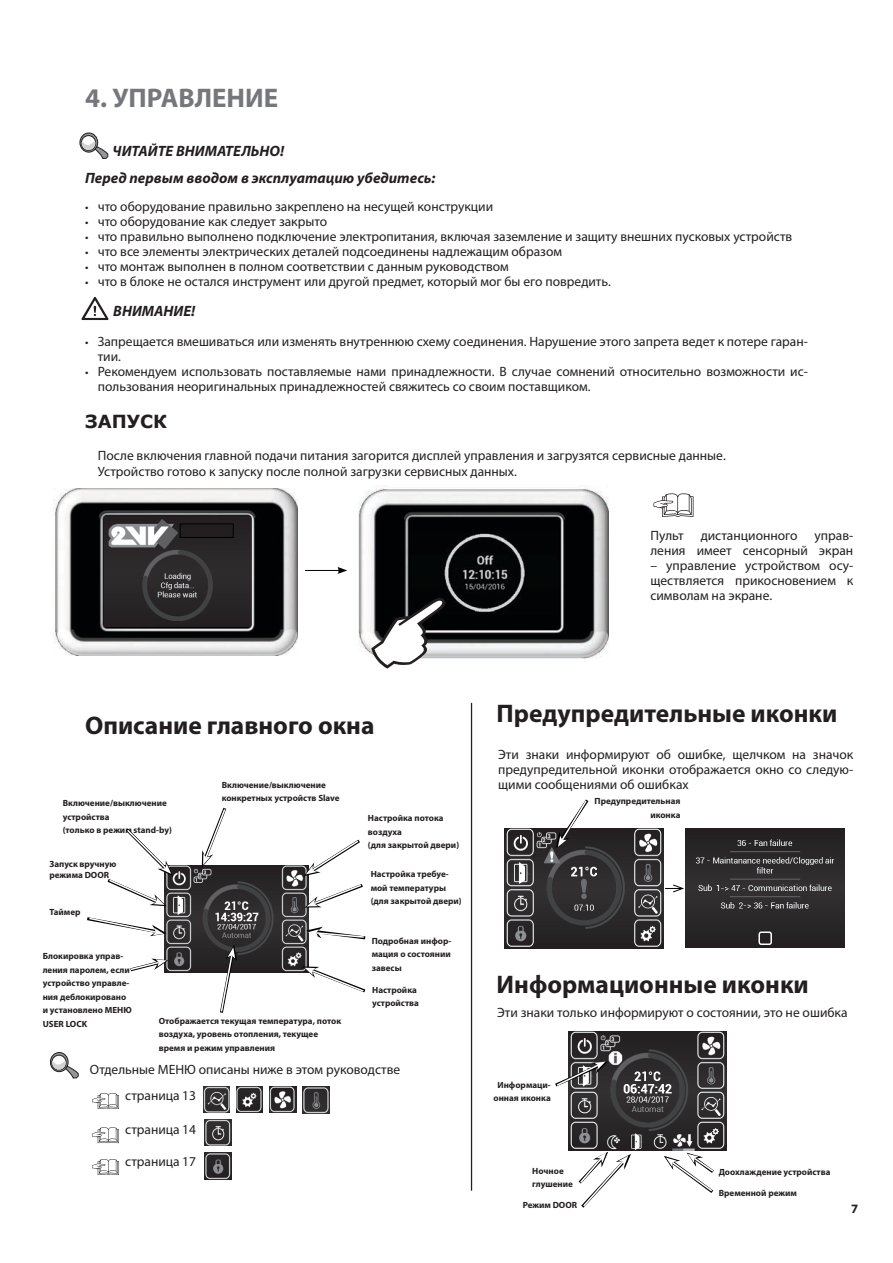
<style>
.page{position:relative;width:893px;height:1263px;background:#fff}
.page>*{position:absolute;margin:0;border:0;box-sizing:border-box;transform-origin:0 0}
.t1{font:700 27px "Myriad Pro";color:#75777a}
.t2{font:700 25.5px "Myriad Pro";color:#231f20}
.t3{font:700 18px "Verdana";color:#231f20}
.t4{font:italic 700 15px/27px "Myriad Pro";color:#231f20}
.t5{font:13.5px/15px "Myriad Pro";color:#231f20}
.t6{font:700 12.75px "Myriad Pro";color:#231f20}
.t7{font:700 9px/13.5px "Myriad Pro";color:#231f20}
.s1{font-size:12px}
</style>
<div class="page">
<svg style="left:81px;top:297px;width:27px;height:23px"></svg>
<svg style="left:80px;top:133px;width:18px;height:19px"></svg>
<div style="left:80px;top:133px;width:18px;height:19px;border:1px solid #231f20;border-radius:50%"></div>
<svg style="left:81px;top:136px;width:15px;height:14px"></svg>
<div style="left:81px;top:135px;width:15px;height:16px;border:1px solid #231f20;border-radius:50%"></div>
<svg style="left:82px;top:139px;width:26px;height:20px"></svg>
<img style="left:54px;top:488px;width:244px;height:167px">
<img style="left:104px;top:516px;width:147px;height:111px">
<div style="left:180px;top:524px;width:53px;height:13px;background:#231f20"></div>
<div style="left:180px;top:523px;width:54px;height:15px;border:1px solid #000"></div>
<img style="left:358px;top:485px;width:251px;height:174px">
<svg style="left:371px;top:598px;width:75px;height:71px"></svg>
<svg style="left:653px;top:493px;width:40px;height:24px"></svg>
<svg style="left:92px;top:1093px;width:27px;height:16px"></svg>
<svg style="left:92px;top:1127px;width:27px;height:16px"></svg>
<svg style="left:92px;top:1159px;width:27px;height:16px"></svg>
<hr style="left:305px;top:570px;width:35px;height:1px;background:#000">
<svg style="left:338px;top:567px;width:9px;height:7px"></svg>
<img style="left:165px;top:865px;width:143px;height:108px">
<img style="left:203px;top:1086px;width:27px;height:26px">
<img style="left:205px;top:1119px;width:26px;height:26px">
<img style="left:205px;top:1152px;width:26px;height:27px">
<img style="left:236px;top:1086px;width:27px;height:26px">
<img style="left:269px;top:1086px;width:27px;height:26px">
<img style="left:302px;top:1086px;width:28px;height:27px">
<svg style="left:107px;top:828px;width:66px;height:78px"></svg>
<svg style="left:87px;top:915px;width:80px;height:21px"></svg>
<svg style="left:218px;top:944px;width:19px;height:69px"></svg>
<svg style="left:578px;top:1152px;width:53px;height:56px"></svg>
<svg style="left:664px;top:1153px;width:50px;height:40px"></svg>
<svg style="left:202px;top:807px;width:27px;height:60px"></svg>
<svg style="left:304px;top:839px;width:59px;height:69px"></svg>
<svg style="left:306px;top:927px;width:60px;height:14px"></svg>
<svg style="left:130px;top:958px;width:38px;height:15px"></svg>
<svg style="left:302px;top:966px;width:64px;height:27px"></svg>
<img style="left:568px;top:1071px;width:159px;height:80px">
<hr style="left:471px;top:703px;width:1px;height:488px;background:#231f20">
<img style="left:568px;top:1031px;width:159px;height:40px">
<svg style="left:555px;top:1062px;width:53px;height:27px"></svg>
<img style="left:504px;top:828px;width:160px;height:120px">
<img style="left:686px;top:828px;width:159px;height:120px">
<svg style="left:556px;top:799px;width:35px;height:49px"></svg>
<svg style="left:665px;top:884px;width:19px;height:9px"></svg>
<svg style="left:50px;top:1052px;width:18px;height:20px"></svg>
<div style="left:50px;top:1052px;width:18px;height:20px;border:1px solid #231f20;border-radius:50%"></div>
<div style="left:51px;top:1055px;width:15px;height:15px;border:1px solid #231f20;border-radius:50%"></div>
<svg style="left:52px;top:1058px;width:27px;height:20px"></svg>
<h1 class="t1" style="left:85px;top:81px;width:195px">4. УПРАВЛЕНИЕ</h1>
<p class="t4" style="left:85px;top:137px;width:352px;text-indent:28px">ЧИТАЙТЕ ВНИМАТЕЛЬНО!<br>Перед первым вводом в эксплуатацию убедитесь:</p>
<p class="t5" style="left:85px;top:199px;width:410px"><span class="s1">•</span> что оборудование правильно закреплено на несущей конструкции</p>
<p class="t5" style="left:85px;top:214px;width:244px"><span class="s1">•</span> что оборудование как следует закрыто</p>
<p class="t5" style="left:85px;top:229px;width:709px"><span class="s1">•</span> что правильно выполнено подключение электропитания, включая заземление и защиту внешних пусковых устройств</p>
<p class="t5" style="left:85px;top:244px;width:479px"><span class="s1">•</span> что все элементы электрических деталей подсоединены надлежащим образом</p>
<p class="t5" style="left:85px;top:259px;width:425px"><span class="s1">•</span> что монтаж выполнен в полном соответствии с данным руководством</p>
<p class="t5" style="left:85px;top:274px;width:527px"><span class="s1">•</span> что в блоке не остался инструмент или другой предмет, который мог бы его повредить.</p>
<p class="t4" style="left:113px;top:297px;width:83px">ВНИМАНИЕ!</p>
<p class="t5" style="left:98px;top:334px;width:712px;text-indent:-13px"><span class="s1">•</span> Запрещается вмешиваться или изменять внутреннюю схему соединения. Нарушение этого запрета ведет к потере гаран&shy;тии.</p>
<p class="t5" style="left:98px;top:364px;width:712px;text-indent:-13px"><span class="s1">•</span> Рекомендуем использовать поставляемые нами принадлежности. В случае сомнений относительно возможности ис&shy;пользования неоригинальных принадлежностей свяжитесь со своим поставщиком.</p>
<h3 class="t3" style="left:85px;top:408px;width:83px">ЗАПУСК</h3>
<p class="t5" style="left:98px;top:447px;width:629px;line-height:16.2px">После включения главной подачи питания загорится дисплей управления и загрузятся сервисные данные.<br>Устройство готово к запуску после полной загрузки сервисных данных.</p>
<p class="t5" style="left:650px;top:528px;width:35px">Пульт</p>
<p class="t5" style="left:701px;top:528px;width:98px">дистанционного</p>
<p class="t5" style="left:650px;top:528px;width:204px;text-align:right">управ-<br>ления имеет сенсорный экран</p>
<p class="t5" style="left:650px;top:558px;width:204px;text-align:justify">– управление устройством осу&shy;ществляется прикосновением к символам на экране.</p>
<h2 class="t2" style="left:85px;top:709px;width:291px">Описание главного окна</h2>
<p class="t7" style="left:63px;top:796px;width:111px">Включение/выключение устройства<br>(только в режим stand-by)</p>
<p class="t7" style="left:50px;top:859px;width:68px;line-height:10.8px">Запуск вручную режима DOOR</p>
<p class="t7" style="left:50px;top:905px;width:32px">Таймер</p>
<p class="t7" style="left:222px;top:778px;width:119px">Включение/выключение конкретных устройств Slave</p>
<p class="t7" style="left:43px;top:949px;width:90px">Блокировка управ&shy;ления паролем, если устройство управле&shy;ния деблокировано и установлено МЕНЮ<br>USER LOCK</p>
<p class="t7" style="left:159px;top:1014px;width:184px">Отображается текущая температура, поток воздуха, уровень отопления, текущее время и режим управления</p>
<p class="t7" style="left:368px;top:811px;width:93px">Настройка потока воздуха<br>(для закрытой двери)</p>
<p class="t7" style="left:371px;top:867px;width:93px">Настройка требуе&shy;мой температуры (для закрытой двери)</p>
<p class="t7" style="left:372px;top:933px;width:81px;text-align:justify">Подробная инфор&shy;мация о состоянии завесы</p>
<p class="t7" style="left:372px;top:983px;width:48px">Настройка устройства</p>
<p class="t5" style="left:125px;top:1056px;width:277px;line-height:25.7px;text-indent:-35px">Отдельные МЕНЮ описаны ниже в этом руководстве страница 13</p>
<p class="t5" style="left:125px;top:1122px;width:72px">страница 14</p>
<p class="t5" style="left:125px;top:1153px;width:72px">страница 17</p>
<h2 class="t2" style="left:497px;top:697px;width:342px">Предупредительные иконки</h2>
<p class="t5" style="left:498px;top:747px;width:357px;text-align:justify">Эти знаки информируют об ошибке, щелчком на значок предупредительной иконки отображается окно со следую&shy;щими сообщениями об ошибках</p>
<p class="t7" style="left:595px;top:794px;width:87px;text-align:right">Предупредительная иконка</p>
<h2 class="t2" style="left:497px;top:968px;width:314px">Информационные иконки</h2>
<p class="t5" style="left:497px;top:1005px;width:352px">Эти знаки только информируют о состоянии, это не ошибка</p>
<p class="t7" style="left:493px;top:1077px;width:59px;text-align:center">Информаци&shy;онная иконка</p>
<p class="t7" style="left:532px;top:1164px;width:42px">Ночное глушение</p>
<p class="t7" style="left:523px;top:1198px;width:56px">Режим DOOR</p>
<p class="t7" style="left:719px;top:1165px;width:113px">Доохлаждение устройства</p>
<p class="t7" style="left:719px;top:1186px;width:80px">Временной режим</p>
<p class="t6" style="left:851px;top:1200px;width:9px">7</p>
</div>
